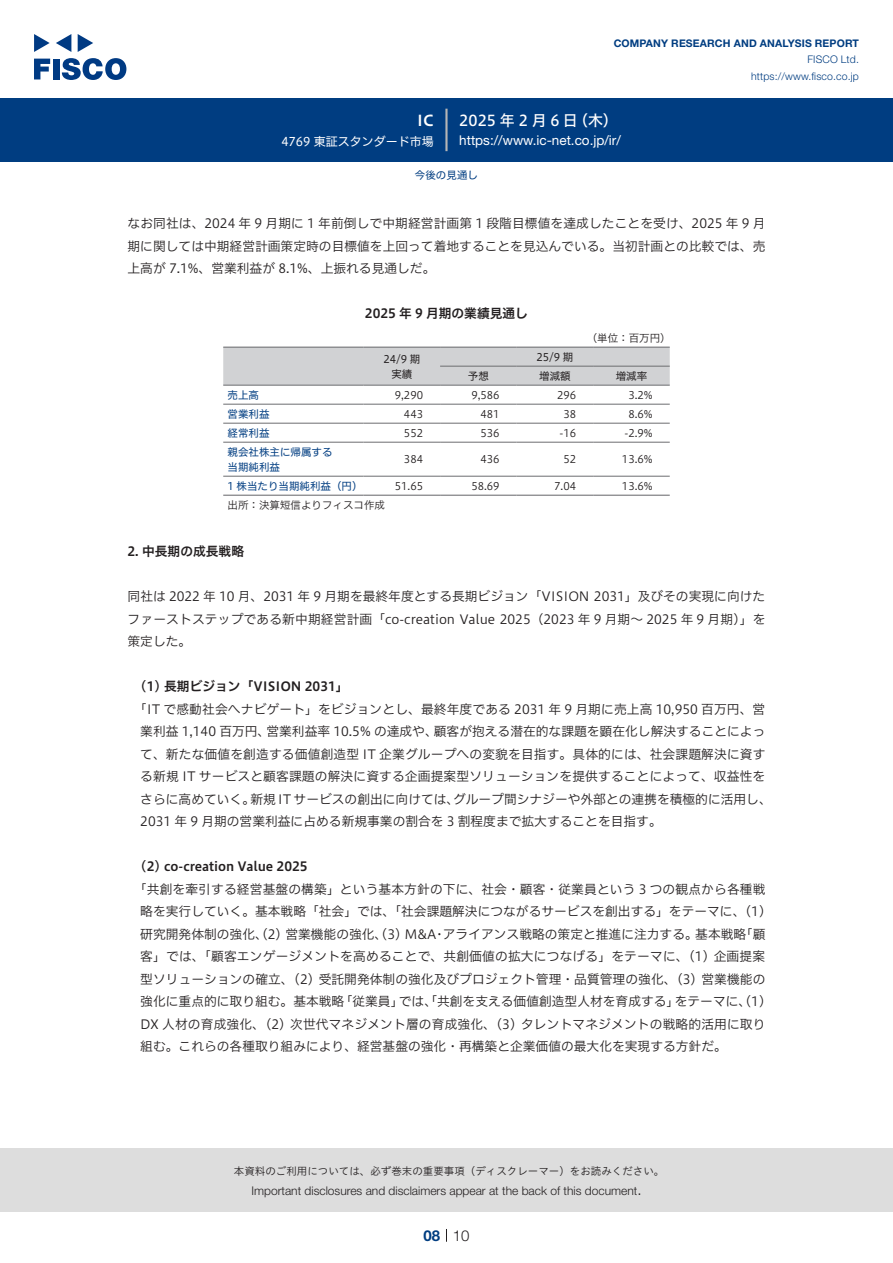
<style>
.page{position:relative;width:893px;height:1263px;background:#fff}
.page>*{position:absolute;margin:0;border:0;box-sizing:border-box;transform-origin:0 0}
.t1{font:15px "Hiragino UD Sans F Std N W5";letter-spacing:.225em;color:#fff}
.t2{font:300 15px "Helvetica Neue LT Std";color:#231f20}
.t3{font:15px "Hiragino UD Sans F Std N W6";color:#fff}
.t4{font:700 15px "Helvetica Neue LT Std";color:#003d81}
.t5{font:13.5px "Helvetica Neue LT Std";color:#fff}
.本文3mm{font:12.75px/22.5px "Hiragino UD Sans F Std N W3";color:#231f20;text-align:right}
.本文{font:12.75px/22.5px "Hiragino UD Sans F Std N W3";color:#231f20;text-align:justify}
.小タイトル3mm{font:12.75px "Hiragino UD Sans F Std N W6";color:#231f20}
.チャートタイトル{font:12.75px "Hiragino UD Sans F Std N W6";color:#231f20}
.小タイトル{font:12.75px "Hiragino UD Sans F Std N W6";color:#231f20}
.t6{font:300 12px "Helvetica Neue LT Std";color:#231f20}
.t7{font:12px "Hiragino UD Sans F Std N W4";color:#fff}
.表数字{font:10.5px "Hiragino UD Sans F Std N W3";color:#231f20}
.t8{font:10.5px "Hiragino UD Sans Std W3";color:#231f20}
.表左{font:10.5px "Hiragino UD Sans F Std N W4";color:#003d81}
.t9{font:700 10.5px "Helvetica Neue LT Std";letter-spacing:.015em;color:#003d81}
.t10{font:300 10.5px/16.5px "Helvetica Neue LT Std";letter-spacing:.015em;color:#003d81;text-align:right}
.表上{font:10.5px "Hiragino UD Sans F Std N W4";color:#231f20}
.表組み基本スタイル{font:10.5px "Hiragino UD Sans F Std N W3";color:#231f20}
.表単位{font:10.5px "Hiragino UD Sans F Std N W3";color:#231f20}
.ヘッダー{font:10.5px "Hiragino UD Sans F Std N W4";color:#003d81}
</style>
<div class="page">
<div style="left:0;top:1148px;width:893px;height:64px;background:#ddd"></div>
<svg style="left:34px;top:59px;width:16px;height:20px"></svg>
<div style="left:53px;top:59px;width:6px;height:20px;background:#003a83"></div>
<svg style="left:62px;top:58px;width:64px;height:22px"></svg>
<svg style="left:34px;top:34px;width:16px;height:18px"></svg>
<svg style="left:78px;top:34px;width:15px;height:18px"></svg>
<svg style="left:56px;top:34px;width:15px;height:18px"></svg>
<div style="left:0;top:98px;width:893px;height:64px;background:#003d81"></div>
<hr style="left:445px;top:109px;width:3px;height:42px;background:#b5b5b6">
<svg style="left:446px;top:1229px;width:1px;height:13px"></svg>
<div style="left:223px;top:348px;width:447px;height:37px;background:#d1d2d4"></div>
<hr style="left:440px;top:366px;width:77px;height:1px;background:#6c6d70">
<hr style="left:517px;top:366px;width:76px;height:1px;background:#6c6d70">
<hr style="left:593px;top:366px;width:77px;height:1px;background:#6c6d70">
<hr style="left:223px;top:385px;width:141px;height:1px;background:#6c6d70">
<hr style="left:364px;top:385px;width:76px;height:1px;background:#6c6d70">
<hr style="left:440px;top:385px;width:77px;height:1px;background:#6c6d70">
<hr style="left:517px;top:385px;width:76px;height:1px;background:#6c6d70">
<hr style="left:593px;top:385px;width:77px;height:1px;background:#6c6d70">
<hr style="left:223px;top:404px;width:141px;height:1px;background:#6c6d70">
<hr style="left:364px;top:404px;width:76px;height:1px;background:#6c6d70">
<hr style="left:440px;top:404px;width:77px;height:1px;background:#6c6d70">
<hr style="left:517px;top:404px;width:76px;height:1px;background:#6c6d70">
<hr style="left:593px;top:404px;width:77px;height:1px;background:#6c6d70">
<hr style="left:223px;top:423px;width:141px;height:1px;background:#6c6d70">
<hr style="left:364px;top:423px;width:76px;height:1px;background:#6c6d70">
<hr style="left:440px;top:423px;width:77px;height:1px;background:#6c6d70">
<hr style="left:517px;top:423px;width:76px;height:1px;background:#6c6d70">
<hr style="left:593px;top:423px;width:77px;height:1px;background:#6c6d70">
<hr style="left:223px;top:442px;width:141px;height:1px;background:#6c6d70">
<hr style="left:364px;top:442px;width:76px;height:1px;background:#6c6d70">
<hr style="left:440px;top:442px;width:77px;height:1px;background:#6c6d70">
<hr style="left:517px;top:442px;width:76px;height:1px;background:#6c6d70">
<hr style="left:593px;top:442px;width:77px;height:1px;background:#6c6d70">
<hr style="left:223px;top:476px;width:141px;height:1px;background:#6c6d70">
<hr style="left:364px;top:476px;width:76px;height:1px;background:#6c6d70">
<hr style="left:440px;top:476px;width:77px;height:1px;background:#6c6d70">
<hr style="left:517px;top:476px;width:76px;height:1px;background:#6c6d70">
<hr style="left:593px;top:476px;width:77px;height:1px;background:#6c6d70">
<hr style="left:223px;top:347px;width:141px;height:1px;background:#6c6d70">
<hr style="left:364px;top:347px;width:76px;height:1px;background:#6c6d70">
<hr style="left:440px;top:347px;width:77px;height:1px;background:#6c6d70">
<hr style="left:517px;top:347px;width:76px;height:1px;background:#6c6d70">
<hr style="left:593px;top:347px;width:77px;height:1px;background:#6c6d70">
<hr style="left:223px;top:495px;width:141px;height:1px;background:#6c6d70">
<hr style="left:364px;top:495px;width:76px;height:1px;background:#6c6d70">
<hr style="left:440px;top:495px;width:77px;height:1px;background:#6c6d70">
<hr style="left:517px;top:495px;width:76px;height:1px;background:#6c6d70">
<hr style="left:593px;top:495px;width:77px;height:1px;background:#6c6d70">
<p class="t3" style="left:417px;top:109px;width:18px">IC</p>
<p class="t7" style="left:281px;top:132px;width:154px">4769 東証スタンダード市場</p>
<p class="t9" style="left:614px;top:37px;width:247px">COMPANY RESEARCH AND ANALYSIS REPORT</p>
<p class="t10" style="left:751px;top:51px;width:109px">FISCO Ltd. https://www.fisco.co j p.</p>
<p class="t1" style="left:459px;top:109px;width:120px">2025年2月6日</p>
<p class="t1" style="left:573px;top:109px;width:46px">（木(</p>
<p class="t5" style="left:459px;top:132px;width:163px">https: / / w w w i c. - n e t . c o j p. /i r/</p>
<p class="ヘッダー" style="left:415px;top:167px;width:64px">今後の見通し</p>
<p class="本文" style="left:128px;top:211px;width:639px">なお同社は、2024 年 9 月期に 1 年前倒しで中期経営計画第 1 段階目標値を達成したことを受け、2025 年 9 月期に関しては中期経営計画策定時の目標値を上回って着地することを見込んでいる。当初計画との比較では、売上高が 7.1%、営業利益が 8.1%、上振れる見通しだ。</p>
<p class="チャートタイトル" style="left:365px;top:304px;width:165px">2025 年 9 月期の業績見通し</p>
<p class="表単位" style="left:587px;top:330px;width:85px">（単位：百万円(</p>
<p class="表上" style="left:383px;top:351px;width:39px">24/9 期</p>
<p class="表上" style="left:391px;top:366px;width:22px">実績</p>
<p class="表上" style="left:536px;top:349px;width:39px">25/9 期</p>
<p class="表上" style="left:616px;top:368px;width:33px">増減率</p>
<p class="表上" style="left:539px;top:368px;width:33px">増減額</p>
<p class="表上" style="left:468px;top:368px;width:22px">予想</p>
<p class="表左" style="left:227px;top:387px;width:33px">売上高</p>
<p class="表数字" style="left:395px;top:387px;width:30px">9,290</p>
<p class="表数字" style="left:471px;top:387px;width:30px">9,586</p>
<p class="表数字" style="left:557px;top:387px;width:21px">296</p>
<p class="表数字" style="left:628px;top:387px;width:26px">3.2%</p>
<p class="表左" style="left:227px;top:406px;width:43px">営業利益</p>
<p class="表数字" style="left:404px;top:406px;width:21px">443</p>
<p class="表数字" style="left:480px;top:406px;width:21px">481</p>
<p class="表数字" style="left:563px;top:406px;width:14px">38</p>
<p class="表数字" style="left:628px;top:406px;width:26px">8.6%</p>
<p class="表左" style="left:227px;top:425px;width:43px">経常利益</p>
<p class="表左" style="left:227px;top:444px;width:106px">親会社株主に帰属する</p>
<p class="表左" style="left:227px;top:459px;width:54px">当期純利益</p>
<p class="表数字" style="left:404px;top:425px;width:21px">552</p>
<p class="表数字" style="left:404px;top:451px;width:21px">384</p>
<p class="表数字" style="left:480px;top:425px;width:21px">536</p>
<p class="表数字" style="left:480px;top:451px;width:21px">436</p>
<p class="表数字" style="left:559px;top:425px;width:18px">-16</p>
<p class="表数字" style="left:563px;top:451px;width:14px">52</p>
<p class="表数字" style="left:624px;top:425px;width:30px">-2.9%</p>
<p class="表数字" style="left:622px;top:451px;width:32px">13.6%</p>
<p class="表左" style="left:227px;top:478px;width:137px">1 株当たり当期純利益（円(</p>
<p class="表組み基本スタイル" style="left:227px;top:497px;width:159px">出所：決算短信よりフィスコ作成</p>
<p class="小タイトル" style="left:128px;top:542px;width:118px">2. 中長期の成長戦略</p>
<p class="本文" style="left:128px;top:584px;width:639px">同社は 2022 年 10 月、2031 年 9 月期を最終年度とする長期ビジョン「VISION 2031」及びその実現に向けたファーストステップである新中期経営計画「co-creation Value 2025（2023 年 9 月期～ 2025 年 9 月期）」を策定した。</p>
<p class="小タイトル3mm" style="left:140px;top:677px;width:210px">1( ) 長期ビジョン「VISION 2031「</p>
<p class="本文3mm" style="left:134px;top:697px;width:633px">「IT で感動社会へナビゲート」をビジョンとし、最終年度である 2031 年 9 月期に売上高 10,950 百万円、営顧客が抱える潜在的な課題を顕在化し解決することによっ</p>
<p class="表数字" style="left:395px;top:478px;width:30px">51.65</p>
<p class="表数字" style="left:471px;top:478px;width:30px">58.69</p>
<p class="表数字" style="left:622px;top:478px;width:32px">13.6%</p>
<p class="表数字" style="left:554px;top:478px;width:23px">7.04</p>
<p class="本文3mm" style="left:140px;top:719px;width:132px">業利益 1,140 百万円、</p>
<p class="本文3mm" style="left:140px;top:742px;width:627px">て、新たな価値を創造する価値創造型 IT 企業グループへの変貌を目指す。具体的には、社会課題解決に資す</p>
<p class="本文3mm" style="left:140px;top:764px;width:626px">る新規 IT サービスと顧客課題の解決に資する企画提案型ソリューションを提供することによって、収益性を</p>
<p class="本文3mm" style="left:453px;top:787px;width:320px">グループ間シナジーや外部との連携を積極的に活用し、</p>
<p class="本文3mm" style="left:266px;top:719px;width:173px">営業利益率 10.5% の達成や、</p>
<p class="本文3mm" style="left:250px;top:787px;width:210px">新規 IT サービスの創出に向けては、</p>
<p class="本文3mm" style="left:140px;top:787px;width:523px;text-align:left">さらに高めていく。<br>2031 年 9 月期の営業利益に占める新規事業の割合を 3 割程度まで拡大することを目指す。</p>
<p class="小タイトル3mm" style="left:140px;top:857px;width:169px">2( ) co-creation Value 2025</p>
<p class="本文3mm" style="left:134px;top:877px;width:633px">「共創を牽引する経営基盤の構築」という基本方針の下に、社会・顧客・従業員という 3 つの観点から各種戦略を実行していく。基本戦略「社会」では、「社会課題解決につながるサービスを創出する」をテーマに、 1) (「顧</p>
<p class="本文3mm" style="left:140px;top:922px;width:307px">研究開発体制の強化、(2) 営業機能の強化、(3 ) M &amp; ・A</p>
<p class="本文3mm" style="left:140px;top:944px;width:626px">客」では、「顧客エンゲージメントを高めることで、共創価値の拡大につなげる」をテーマに、(1) 企画提案</p>
<p class="本文3mm" style="left:140px;top:967px;width:627px">型ソリューションの確立、(2) 受託開発体制の強化及びプロジェクト管理・品質管理の強化、(3) 営業機能の</p>
<p class="本文3mm" style="left:675px;top:989px;width:92px">をテーマに 1)、 (</p>
<p class="本文3mm" style="left:443px;top:922px;width:256px">アライアンス戦略の策定と推進に注力する。</p>
<p class="本文3mm" style="left:695px;top:922px;width:52px">基本戦略</p>
<p class="本文3mm" style="left:140px;top:989px;width:627px;text-align:left">強化に重点的に取り組む。基本戦略<br>DX 人材の育成強化、(2) 次世代マネジメント層の育成強化、(3) タレントマネジメントの戦略的活用に取り組む。これらの各種取り組みにより、経営基盤の強化・再構築と企業価値の最大化を実現する方針だ。</p>
<p class="本文3mm" style="left:399px;top:989px;width:282px">では、「共創を支える価値創造型人材を育成する」</p>
<p class="本文3mm" style="left:340px;top:989px;width:65px">「従業員」</p>
<p class="t8" style="left:234px;top:1163px;width:432px">本資料のご利用については、必ず巻末の重要事項（ディスクレーマー）をお読みください。</p>
<p class="t2" style="left:637px;top:1180px;width:6px">.</p>
<p class="t6" style="left:251px;top:1183px;width:387px">Important disclosures and disclaimers appear at the back of this document</p>
<p class="t4" style="left:423px;top:1226px;width:18px">08</p>
<p class="t2" style="left:453px;top:1226px;width:18px">10</p>
</div>
